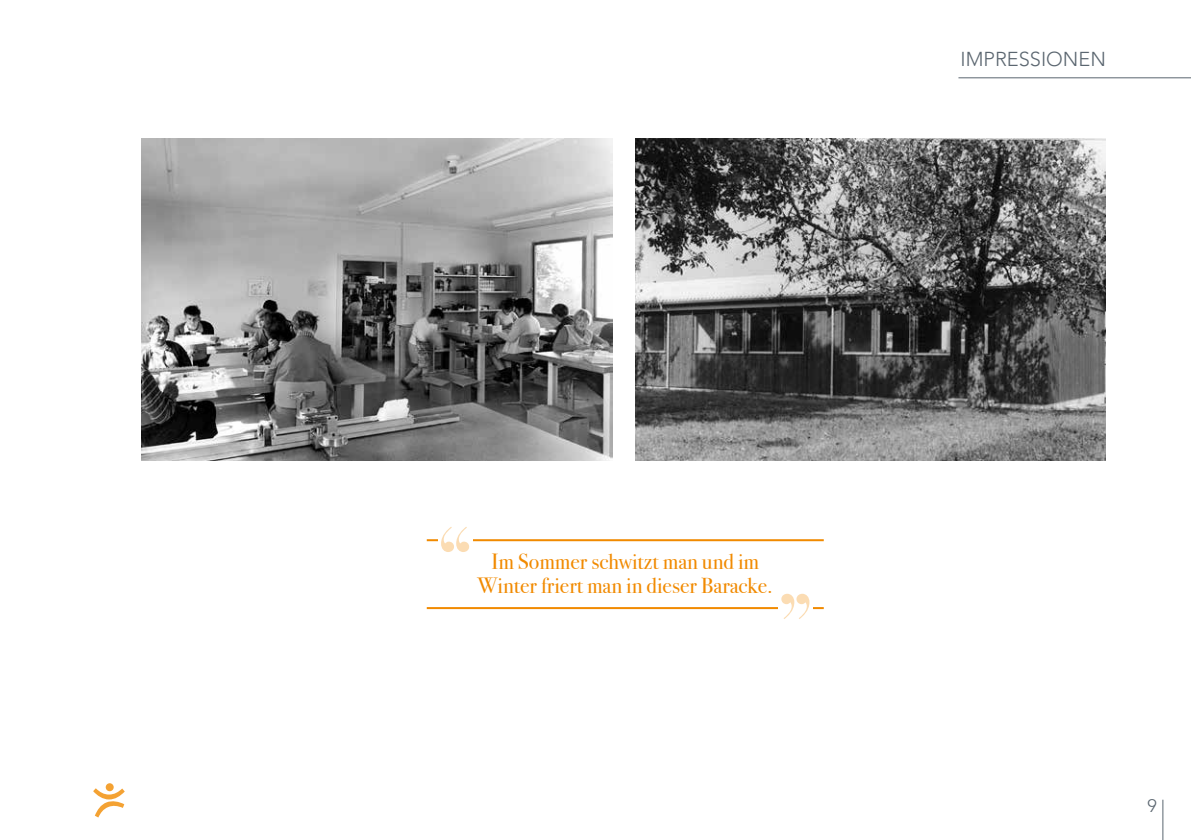
<style>
.page{position:relative;width:1191px;height:840px;background:#fff}
.page>*{position:absolute;margin:0;border:0;box-sizing:border-box;transform-origin:0 0}
.t1{font:22px/24px "Bodoni Svty Two OSITCTT";color:#f18a00;text-align:center}
.t2{font:300 20px "Avenir LT Std";color:#5b6670}
.t3{font:300 18px "Avenir LT Std";color:#5b6670}
</style>
<div class="page">
<svg style="left:93px;top:787px;width:32px;height:30px"></svg>
<svg style="left:106px;top:782px;width:8px;height:8px"></svg>
<hr style="left:1162px;top:799px;width:1px;height:40px;background:#5b6670">
<hr style="left:958px;top:77px;width:233px;height:1px;background:#5b6670">
<img style="left:142px;top:138px;width:470px;height:322px">
<img style="left:635px;top:138px;width:471px;height:322px">
<hr style="left:427px;top:539px;width:396px;height:2px;background:#f18a00">
<div style="left:438px;top:522px;width:34px;height:34px;background:#fff"></div>
<svg style="left:441px;top:527px;width:28px;height:24px"></svg>
<hr style="left:427px;top:606px;width:396px;height:2px;background:#f18a00">
<div style="left:778px;top:589px;width:34px;height:34px;background:#fff"></div>
<svg style="left:781px;top:593px;width:28px;height:25px"></svg>
<p class="t2" style="left:960px;top:48px;width:147px">IMPRESSIONEN</p>
<p class="t1" style="left:477px;top:549px;width:297px">Im Sommer schwitzt man und im<br>Winter friert man in dieser Baracke.</p>
<p class="t3" style="left:1147px;top:794px;width:11px">9</p>
</div>
